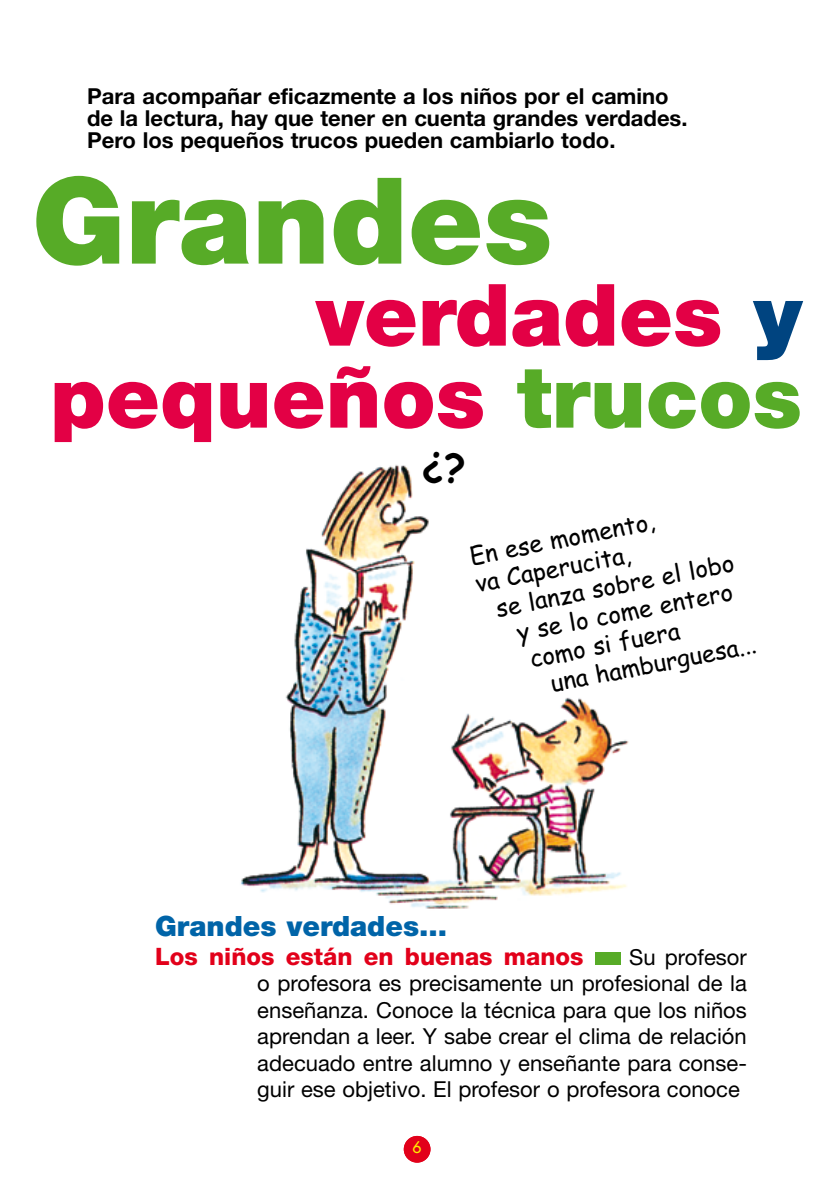
<style>
.page{position:relative;width:834px;height:1191px;background:#fff}
.page>*{position:absolute;margin:0;border:0;box-sizing:border-box;transform-origin:0 0}
.t1{font:900 120px "Helvetica Neue";color:#57ab27}
.t2{font:900 86px/82px "Helvetica Neue";color:#e30045;text-align:right}
.t3{font:700 38.8px "BD Sans";color:#000}
.t4{font:900 28px "Helvetica Neue";color:#0064a8}
.t5{font:24px/28px "BD Sans";color:#000}
.t6{font:800 24px "Helvetica Neue";color:#e2001a}
.t7{font:22px/26.4px "Helvetica Neue";color:#000;text-align:justify}
.t8{font:700 22px/22px "Helvetica Neue";color:#000}
.t9{font:15.8px "Futura";color:#ffed00}
.s1{color:#004480}
.s2{color:#57ab27}
</style>
<div class="page">
<img style="left:241px;top:465px;width:388px;height:444px">
<div style="left:595px;top:952px;width:25px;height:13px;background:#57ab27"></div>
<div style="left:403px;top:1136px;width:27px;height:26px;background:#e2001a;border-radius:50%"></div>
<p class="t8" style="left:87px;top:85px;width:602px">Para acompañar eficazmente a los niños por el camino de la lectura, hay que tener en cuenta grandes verdades.<br>Pero los pequeños trucos pueden cambiarlo todo.</p>
<h1 class="t1" style="left:32px;top:149px;width:521px">Grandes</h1>
<h2 class="t2" style="left:50px;top:274px;width:753px">verdades <span class="s1">y </span>pequeños <span class="s2">trucos</span></h2>
<h3 class="t3" style="left:421px;top:439px;width:45px">¿?</h3>
<p class="t5" style="left:467px;top:541px;width:189px;rotate:-11deg">En ese momento, va Caperucita,</p>
<p class="t5" style="left:493px;top:593px;width:244px;rotate:-11deg">se lanza sobre el lobo</p>
<p class="t5" style="left:514px;top:618px;width:221px;rotate:-11deg">y se lo come entero</p>
<p class="t5" style="left:527px;top:644px;width:154px;rotate:-11deg">como si fuera</p>
<p class="t5" style="left:548px;top:668px;width:210px;rotate:-11deg">una hamburguesa...</p>
<p class="t4" style="left:155px;top:909px;width:293px">Grandes verdades...</p>
<p class="t6" style="left:155px;top:942px;width:430px">Los niños están en buenas manos</p>
<p class="t7" style="left:257px;top:943px;width:491px;text-indent:372px">Su profesor o profesora es precisamente un profesional de la enseñanza. Conoce la técnica para que los niños aprendan a leer. Y sabe crear el clima de relación adecuado entre alumno y enseñante para conse&shy;guir ese objetivo. El profesor o profesora conoce</p>
<p class="t9" style="left:412px;top:1136px;width:11px">6</p>
</div>
